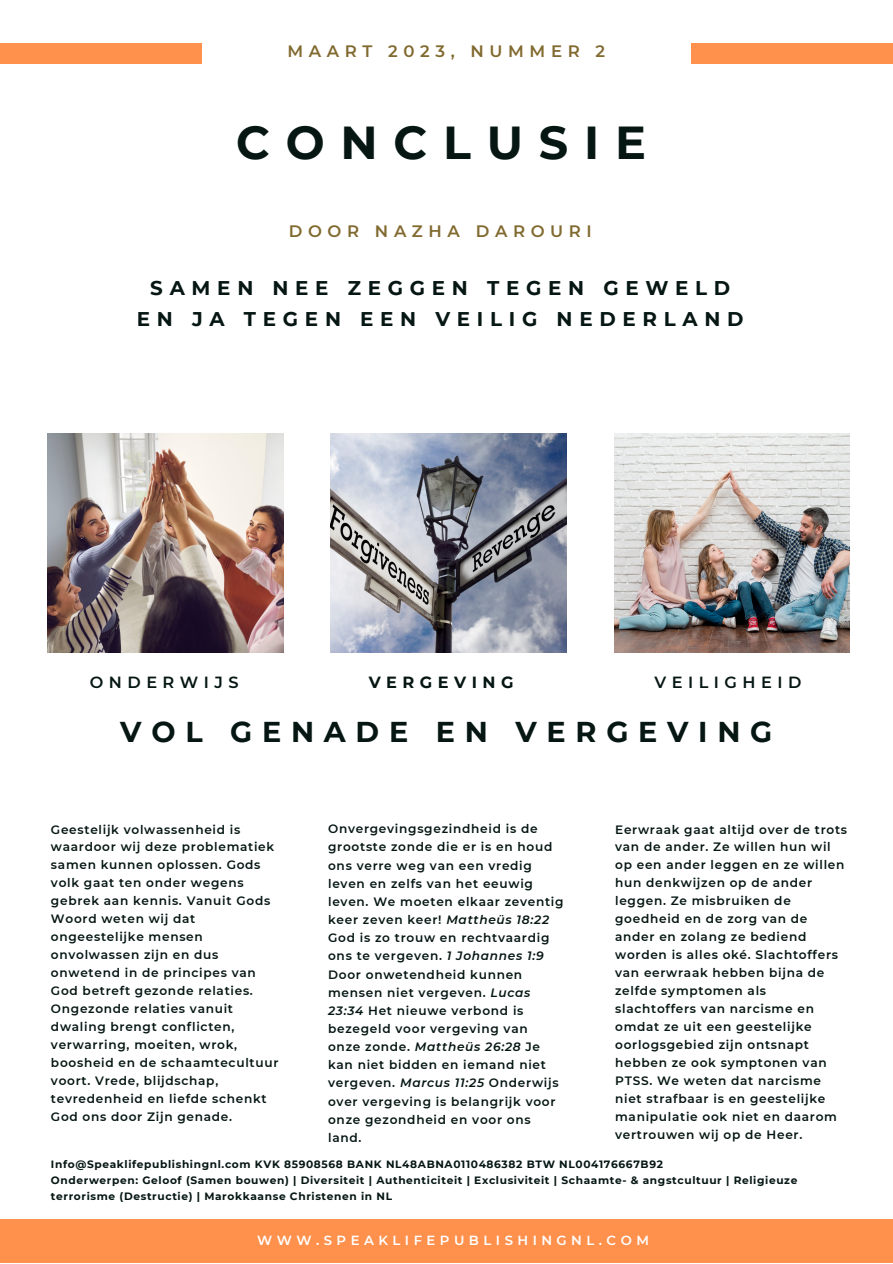
<style>
.page{position:relative;width:893px;height:1264px;background:#fff}
.page>*{position:absolute;margin:0;border:0;box-sizing:border-box;transform-origin:0 0}
.t1{font:700 46.05px "Montserrat";letter-spacing:.34em;color:#051613}
.t2{font:700 28.65px "Montserrat";letter-spacing:.34em;color:#051613}
.t3{font:700 19.8px/30.3px "Montserrat";letter-spacing:.34em;color:#051613;text-align:center}
.t4{font:600 16.5px "Montserrat";letter-spacing:.34em;color:#816a2f}
.t5{font:600 16.2px "Montserrat";letter-spacing:.34em;color:#051613}
.t6{font:700 16.2px "Montserrat";letter-spacing:.34em;color:#051613}
.t7{font:600 13.2px "Montserrat";letter-spacing:.34em;color:#fff}
.t8{font:600 12.15px/18px "Montserrat";letter-spacing:.06em;color:#051613}
.t9{font:700 10.65px/15.9px "Montserrat";letter-spacing:.06em;color:#051613}
.s1{font-style:italic}
</style>
<div class="page">
<div style="left:0;top:43px;width:202px;height:21px;background:#ff914d"></div>
<div style="left:690px;top:43px;width:202px;height:21px;background:#ff914d"></div>
<img style="left:47px;top:433px;width:236px;height:220px">
<img style="left:330px;top:433px;width:237px;height:220px">
<img style="left:614px;top:433px;width:235px;height:220px">
<div style="left:0;top:1219px;width:892px;height:43px;background:#ff914d"></div>
<h3 class="t4" style="left:287px;top:41px;width:319px">MAART 2023, NUMMER 2</h3>
<h1 class="t1" style="left:236px;top:115px;width:411px">CONCLUSIE</h1>
<h3 class="t4" style="left:289px;top:221px;width:304px">DOOR NAZHA DAROURI</h3>
<h3 class="t3" style="left:137px;top:273px;width:608px">SAMEN NEE ZEGGEN TEGEN GEWELD<br>EN JA TEGEN EEN VEILIG NEDERLAND</h3>
<h3 class="t5" style="left:90px;top:672px;width:150px">ONDERWIJS</h3>
<h3 class="t6" style="left:368px;top:672px;width:146px">VERGEVING</h3>
<h3 class="t5" style="left:654px;top:672px;width:148px">VEILIGHEID</h3>
<h2 class="t2" style="left:120px;top:714px;width:653px">VOL GENADE EN VERGEVING</h2>
<p class="t8" style="left:51px;top:820px;width:229px">Geestelijk volwassenheid is waardoor wij deze problematiek samen kunnen oplossen. Gods volk gaat ten onder wegens gebrek aan kennis. Vanuit Gods<br>Woord weten wij dat ongeestelijke mensen onvolwassen zijn en dus onwetend in de principes van<br>God betreft gezonde relaties.<br>Ongezonde relaties vanuit dwaling brengt conflicten, verwarring, moeiten, wrok, boosheid en de schaamtecultuur voort. Vrede, blijdschap, tevredenheid en liefde schenkt<br>God ons door Zijn genade.</p>
<p class="t8" style="left:328px;top:819px;width:237px">Onvergevingsgezindheid is de grootste zonde die er is en houd ons verre weg van een vredig leven en zelfs van het eeuwig leven. We moeten elkaar zeventig keer zeven keer! <span class="s1">Mattheüs 18:22<br></span>God is zo trouw en rechtvaardig ons te vergeven. <span class="s1">1 Johannes 1:9<br></span>Door onwetendheid kunnen mensen niet vergeven. <span class="s1">Lucas<br>23:34</span> Het nieuwe verbond is bezegeld voor vergeving van<br>onze zonde. <span class="s1">Mattheüs 26:28</span> Je kan niet bidden en iemand niet vergeven. <span class="s1">Marcus 11:25</span> Onderwijs over vergeving is belangrijk voor onze gezondheid en voor ons land.</p>
<p class="t8" style="left:615px;top:820px;width:233px">Eerwraak gaat altijd over de trots van de ander. Ze willen hun wil op een ander leggen en ze willen hun denkwijzen op de ander leggen. Ze misbruiken de goedheid en de zorg van de ander en zolang ze bediend worden is alles oké. Slachtoffers van eerwraak hebben bijna de zelfde symptomen als slachtoffers van narcisme en omdat ze uit een geestelijke oorlogsgebied zijn ontsnapt hebben ze ook symptonen van<br>PTSS. We weten dat narcisme niet strafbaar is en geestelijke manipulatie ook niet en daarom vertrouwen wij op de Heer.</p>
<p class="t9" style="left:51px;top:1156px;width:747px">Info@Speaklifepublishingnl.com KVK 85908568 BANK NL48ABNA0110486382 BTW NL004176667B92<br>Onderwerpen: Geloof (Samen bouwen) | Diversiteit | Authenticiteit | Exclusiviteit | Schaamte- &amp; angstcultuur | Religieuze terrorisme (Destructie) | Marokkaanse Christenen in NL</p>
<p class="t7" style="left:257px;top:1232px;width:393px">WWW.SPEAKLIFEPUBLISHINGNL.COM</p>
</div>
